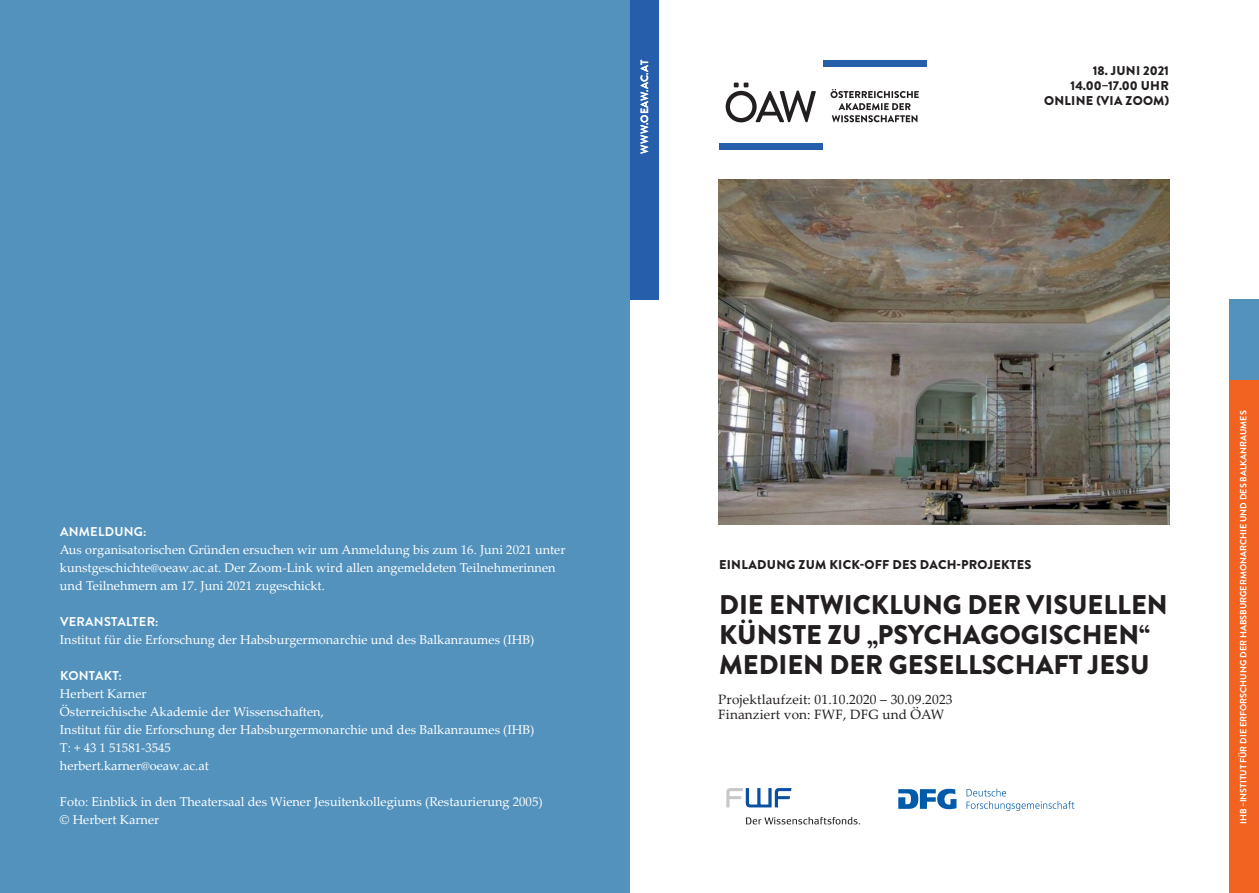
<style>
.page{position:relative;width:1259px;height:893px;background:#fff}
.page>*{position:absolute;margin:0;border:0;box-sizing:border-box;transform-origin:0 0}
.t1{font:900 27px/30px "Brandon Grotesque";color:#231f20}
.t2{font:13.5px/15px "Palatino Linotype";letter-spacing:.01em;color:#231f20}
.t3{font:12.75px/18px "Palatino Linotype";color:#fff}
.t4{font:900 12.75px/15px "Brandon Grotesque";letter-spacing:.02em;color:#231f20;text-align:right}
.t5{font:700 12.75px "Brandon Grotesque";letter-spacing:.02em;color:#fff}
.t6{font:700 10.5px "Brandon Grotesque";letter-spacing:.02em;color:#fff}
.t7{font:700 9px "Brandon Grotesque";color:#fff}
</style>
<div class="page">
<div style="left:1229px;top:300px;width:30px;height:80px;background:#5292bd"></div>
<div style="left:1229px;top:380px;width:30px;height:513px;background:#f26221"></div>
<div style="left:629px;top:0;width:30px;height:300px;background:#275eac"></div>
<div style="left:0;top:0;width:629px;height:893px;background:#5292bd"></div>
<img style="left:719px;top:180px;width:450px;height:344px">
<div style="left:719px;top:143px;width:103px;height:7px;background:#275eac"></div>
<div style="left:822px;top:60px;width:104px;height:7px;background:#275eac"></div>
<svg style="left:725px;top:83px;width:91px;height:39px"></svg>
<svg style="left:830px;top:89px;width:88px;height:33px"></svg>
<svg style="left:726px;top:788px;width:65px;height:19px"></svg>
<svg style="left:746px;top:817px;width:114px;height:7px"></svg>
<svg style="left:898px;top:789px;width:58px;height:20px"></svg>
<svg style="left:966px;top:789px;width:108px;height:22px"></svg>
<p class="t6" style="left:637px;top:154px;width:95px;rotate:-90deg">WWW.OEAW.AC.AT</p>
<p class="t4" style="left:1044px;top:63px;width:126px">18. JUNI 2021<br>14.00–17.00 UHR<br>ONLINE (VIA ZOOM)</p>
<p class="t5" style="left:60px;top:523px;width:88px">ANMELDUNG:</p>
<p class="t3" style="left:60px;top:540px;width:507px">Aus organisatorischen Gründen ersuchen wir um Anmeldung bis zum 16. Juni 2021 unter kunstgeschichte@oeaw.ac.at. Der Zoom-Link wird allen angemeldeten Teilnehmerinnen und Teilnehmern am 17. Juni 2021 zugeschickt.</p>
<p class="t5" style="left:60px;top:613px;width:100px">VERANSTALTER:</p>
<p class="t3" style="left:60px;top:630px;width:476px">Institut für die Erforschung der Habsburgermonarchie und des Balkanraumes (IHB)</p>
<p class="t5" style="left:60px;top:667px;width:63px">KONTAKT:</p>
<p class="t3" style="left:60px;top:684px;width:476px">Herbert Karner<br>Österreichische Akademie der Wissenschaften,<br>Institut für die Erforschung der Habsburgermonarchie und des Balkanraumes (IHB)<br>T: + 43 1 51581-3545<br>herbert.karner@oeaw.ac.at</p>
<p class="t3" style="left:60px;top:792px;width:484px">Foto: Einblick in den Theatersaal des Wiener Jesuitenkollegiums (Restaurierung 2005) © Herbert Karner</p>
<p class="t4" style="left:719px;top:558px;width:314px">EINLADUNG ZUM KICK-OFF DES DACH-PROJEKTES</p>
<h1 class="t1" style="left:719px;top:590px;width:450px">DIE ENTWICKLUNG DER VISUELLEN<br>KÜNSTE ZU „PSYCHAGOGISCHEN“<br>MEDIEN DER GESELLSCHAFT JESU</h1>
<p class="t2" style="left:718px;top:692px;width:236px">Projektlaufzeit: 01.10.2020 – 30.09.2023<br>Finanziert von: FWF, DFG und ÖAW</p>
<p class="t7" style="left:1237px;top:824px;width:415px;rotate:-90deg">IHB –INSTITUT FÜR DIE ERFORSCHUNG DER HABSBURGERMONARCHIE UND DES BALKANRAUMES</p>
</div>
